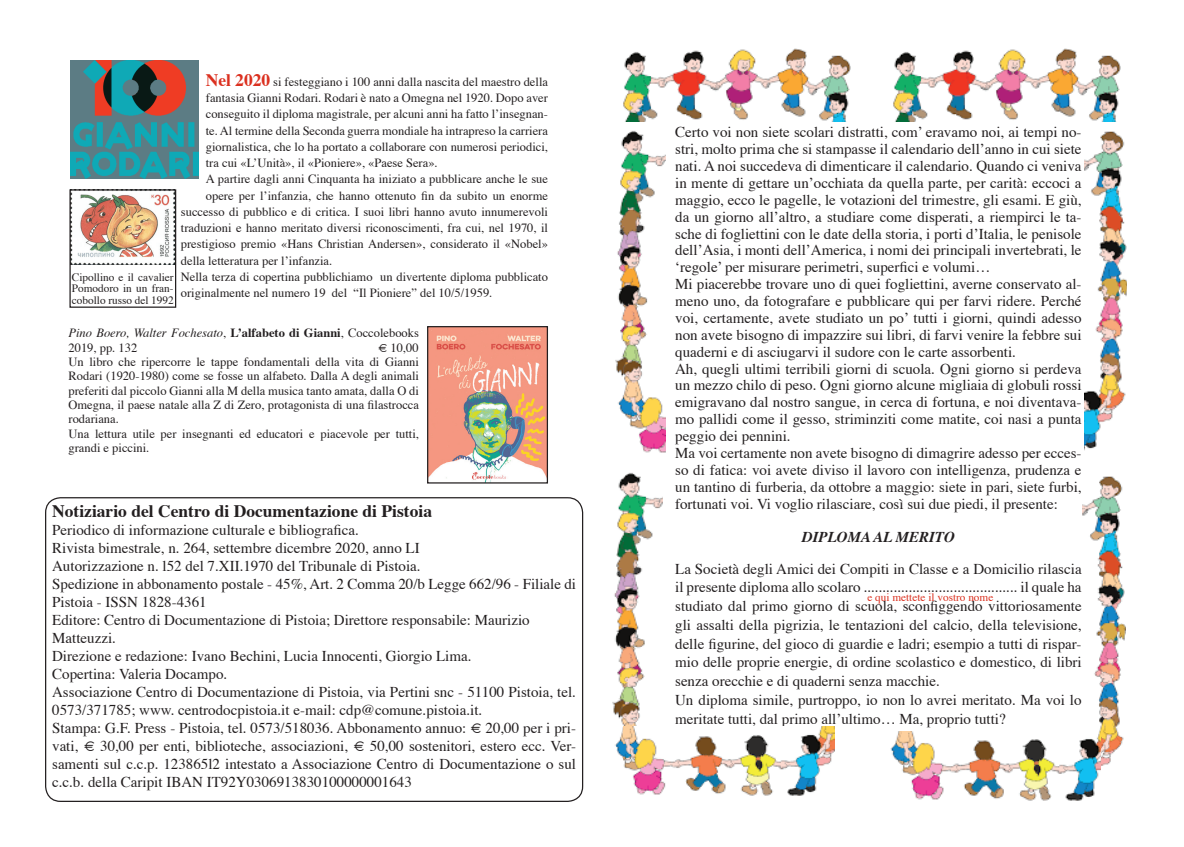
<style>
.page{position:relative;width:1184px;height:847px;background:#fff}
.page>*{position:absolute;margin:0;border:0;box-sizing:border-box;transform-origin:0 0}
.t1{font:700 17.5px "Times";color:#231f20}
.t2{font:15px/16.9px "Times";color:#231f20}
.t3{font:italic 700 15px "Times";color:#231f20}
.t4{font:12.5px/14.4px "Times";color:#231f20}
.t5{font:italic 12.5px/14.4px "Times";color:#231f20}
.t6{font:11.25px/11.2px "Times";color:#231f20;text-align:justify}
.t7{font:11.25px "Times";color:#db301f}
.s1{font-weight:700;font-size:17.5px;color:#db301f}
.s2{font-style:normal}
.s3{font-weight:700;font-style:normal}
</style>
<div class="page">
<img style="left:71px;top:191px;width:103px;height:74px">
<div style="left:69px;top:189px;width:107px;height:119px;border:1px solid #231f20"></div>
<img style="left:71px;top:60px;width:128px;height:119px">
<img style="left:429px;top:328px;width:117px;height:153px">
<div style="left:427px;top:326px;width:121px;height:157px;border:1px solid #231f20"></div>
<img style="left:623px;top:48px;width:228px;height:74px">
<img style="left:893px;top:48px;width:228px;height:74px">
<img style="left:615px;top:130px;width:50px;height:323px">
<img style="left:612px;top:472px;width:50px;height:286px">
<img style="left:1084px;top:131px;width:42px;height:320px">
<img style="left:1082px;top:476px;width:43px;height:295px">
<img style="left:623px;top:726px;width:211px;height:70px">
<img style="left:890px;top:731px;width:210px;height:70px">
<p class="t4" style="left:206px;top:73px;width:344px"><span class="s1">Nel 2020</span> si festeggiano i 100 anni dalla nascita del maestro della</p>
<p class="t4" style="left:206px;top:90px;width:344px">fantasia Gianni Rodari. Rodari è nato a Omegna nel 1920. Dopo aver</p>
<p class="t4" style="left:206px;top:106px;width:344px">conseguito il diploma magistrale, per alcuni anni ha fatto l’insegnan-</p>
<p class="t4" style="left:206px;top:122px;width:344px">te. Al termine della Seconda guerra mondiale ha intrapreso la carriera</p>
<p class="t4" style="left:206px;top:138px;width:344px">giornalistica, che lo ha portato a collaborare con numerosi periodici,</p>
<p class="t4" style="left:206px;top:155px;width:233px">tra cui «L’Unità», il «Pioniere», «Paese Sera».</p>
<p class="t4" style="left:206px;top:171px;width:344px">A partire dagli anni Cinquanta ha iniziato a pubblicare anche le sue</p>
<p class="t4" style="left:206px;top:187px;width:344px">opere per l’infanzia, che hanno ottenuto fin da subito un enorme</p>
<p class="t4" style="left:181px;top:203px;width:368px">successo di pubblico e di critica. I suoi libri hanno avuto innumerevoli</p>
<p class="t4" style="left:181px;top:220px;width:368px">traduzioni e hanno meritato diversi riconoscimenti, fra cui, nel 1970, il</p>
<p class="t4" style="left:181px;top:236px;width:368px">prestigioso premio «Hans Christian Andersen», considerato il «Nobel»</p>
<p class="t4" style="left:181px;top:252px;width:153px">della letteratura per l’infanzia.</p>
<p class="t4" style="left:181px;top:268px;width:368px">Nella terza di copertina pubblichiamo un divertente diploma pubblicato</p>
<p class="t4" style="left:181px;top:285px;width:313px">originalmente nel numero 19 del “Il Pioniere” del 10/5/1959.</p>
<p class="t6" style="left:72px;top:271px;width:103px">Cipollino e il cavalier Pomodoro in un fran&shy;cobollo russo del 1992</p>
<p class="t5" style="left:69px;top:325px;width:352px">Pino Boero, Walter Fochesato<span class="s2">,</span> <span class="s3">L’alfabeto di Gianni</span><span class="s2">, Coccolebooks<br>2019, pp. 132</span></p>
<p class="t4" style="left:69px;top:339px;width:352px;text-indent:309px">€ 10,00<br>Un libro che ripercorre le tappe fondamentali della vita di Gianni Rodari (1920-1980) come se fosse un alfabeto. Dalla A degli animali preferiti dal piccolo Gianni alla M della musica tanto amata, dalla O di Omegna, il paese natale alla Z di Zero, protagonista di una filastrocca rodariana.<br>Una lettura utile per insegnanti ed educatori e piacevole per tutti, grandi e piccini.</p>
<p class="t1" style="left:52px;top:494px;width:381px">Notiziario del Centro di Documentazione di Pistoia</p>
<p class="t2" style="left:52px;top:519px;width:525px;line-height:18px">Periodico di informazione culturale e bibliografica.<br>Rivista bimestrale, n. 264, settembre dicembre 2020, anno LI<br>Autorizzazione n. l52 del 7.XII.1970 del Tribunale di Pistoia.<br>Spedizione in abbonamento postale - 45%, Art. 2 Comma 20/b Legge 662/96 - Filiale di Pistoia - ISSN 1828-4361<br>Editore: Centro di Documentazione di Pistoia; Direttore responsabile: Maurizio Matteuzzi.<br>Direzione e redazione: Ivano Bechini, Lucia Innocenti, Giorgio Lima.<br>Copertina: Valeria Docampo.<br>Associazione Centro di Documentazione di Pistoia, via Pertini snc - 51100 Pistoia, tel.<br>0573/371785; www. centrodocpistoia.it e-mail: cdp@comune.pistoia.it.<br>Stampa: G.F. Press - Pistoia, tel. 0573/518036. Abbonamento annuo: € 20,00 per i pri&shy;vati, € 30,00 per enti, biblioteche, associazioni, € 50,00 sostenitori, estero ecc. Ver&shy;samenti sul c.c.p. 123865l2 intestato a Associazione Centro di Documentazione o sul c.c.b. della Caripit IBAN IT92Y0306913830100000001643</p>
<p class="t2" style="left:675px;top:123px;width:408px">Certo voi non siete scolari distratti, com’ eravamo noi, ai tempi no&shy;stri, molto prima che si stampasse il calendario dell’anno in cui siete nati. A noi succedeva di dimenticare il calendario. Quando ci veniva in mente di gettare un’occhiata da quella parte, per carità: eccoci a maggio, ecco le pagelle, le votazioni del trimestre, gli esami. E giù, da un giorno all’altro, a studiare come disperati, a riempirci le ta&shy;sche di fogliettini con le date della storia, i porti d’Italia, le penisole dell’Asia, i monti dell’America, i nomi dei principali invertebrati, le ‘regole’ per misurare perimetri, superfici e volumi…<br>Mi piacerebbe trovare uno di quei fogliettini, averne conservato al&shy;meno uno, da fotografare e pubblicare qui per farvi ridere. Perché voi, certamente, avete studiato un po’ tutti i giorni, quindi adesso non avete bisogno di impazzire sui libri, di farvi venire la febbre sui quaderni e di asciugarvi il sudore con le carte assorbenti.<br>Ah, quegli ultimi terribili giorni di scuola. Ogni giorno si perdeva un mezzo chilo di peso. Ogni giorno alcune migliaia di globuli rossi emigravano dal nostro sangue, in cerca di fortuna, e noi diventava&shy;mo pallidi come il gesso, striminziti come matite, coi nasi a punta peggio dei pennini.<br>Ma voi certamente non avete bisogno di dimagrire adesso per ecces&shy;so di fatica: voi avete diviso il lavoro con intelligenza, prudenza e un tantino di furberia, da ottobre a maggio: siete in pari, siete furbi, fortunati voi. Vi voglio rilasciare, così sui due piedi, il presente:</p>
<p class="t3" style="left:802px;top:523px;width:154px">DIPLOMA AL MERITO</p>
<p class="t2" style="left:675px;top:558px;width:408px;line-height:18.8px">La Società degli Amici dei Compiti in Classe e a Domicilio rilascia il presente diploma allo scolaro ......................................... il quale ha studiato dal primo giorno di scuola, sconfiggendo vittoriosamente gli assalti della pigrizia, le tentazioni del calcio, della televisione, delle figurine, del gioco di guardie e ladri; esempio a tutti di rispar&shy;mio delle proprie energie, di ordine scolastico e domestico, di libri senza orecchie e di quaderni senza macchie.<br>Un diploma simile, purtroppo, io non lo avrei meritato. Ma voi lo meritate tutti, dal primo all’ultimo… Ma, proprio tutti?</p>
<p class="t7" style="left:867px;top:587px;width:127px">e qui mettete il vostro nome</p>
</div>
